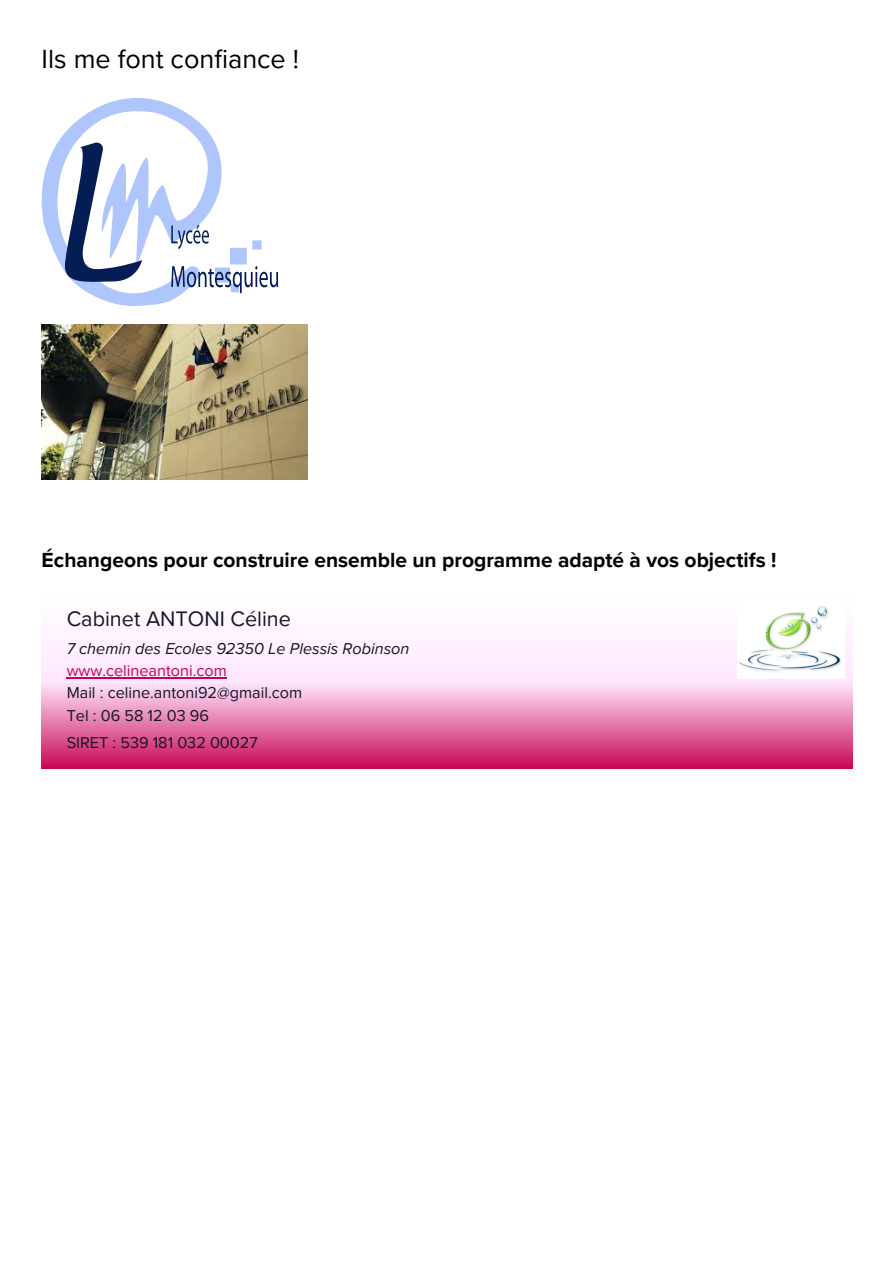
<style>
.page{position:relative;width:894px;height:1263px;background:#fff}
.page>*{position:absolute;margin:0;border:0;box-sizing:border-box;transform-origin:0 0}
.t1{font:27px "Proxima Nova";color:#000}
.t2{font:21.6px "Proxima Nova";color:#131527}
.t3{font:700 21px "Proxima Nova";color:#000}
.t4{font:16.2px "Proxima Nova";color:#131527}
.t5{font:italic 16.2px "Proxima Nova";color:#131527}
.t6{font:16.2px "Proxima Nova";color:#c70251}
</style>
<div class="page">
<svg style="left:42px;top:98px;width:200px;height:208px"></svg>
<svg style="left:65px;top:141px;width:213px;height:152px"></svg>
<img style="left:42px;top:324px;width:265px;height:155px">
<svg style="left:42px;top:631px;width:810px;height:137px;background:#ec9ec6"></svg>
<img style="left:737px;top:606px;width:107px;height:73px">
<hr style="left:67px;top:677px;width:160px;height:1px;background:#c70251">
<p class="t1" style="left:42px;top:43px;width:259px">Ils me font confiance !</p>
<h2 class="t3" style="left:42px;top:548px;width:736px">Échangeons pour construire ensemble un programme adapté à vos objectifs !</h2>
<p class="t2" style="left:67px;top:606px;width:226px">Cabinet ANTONI Céline</p>
<p class="t5" style="left:67px;top:639px;width:344px">7 chemin des Ecoles 92350 Le Plessis Robinson</p>
<p class="t6" style="left:67px;top:661px;width:161px">www.celineantoni.com</p>
<p class="t4" style="left:67px;top:683px;width:237px">Mail : celine.antoni92@gmail.com</p>
<p class="t4" style="left:67px;top:706px;width:144px">Tel : 06 58 12 03 96</p>
<p class="t4" style="left:67px;top:733px;width:192px">SIRET : 539 181 032 00027</p>
</div>
